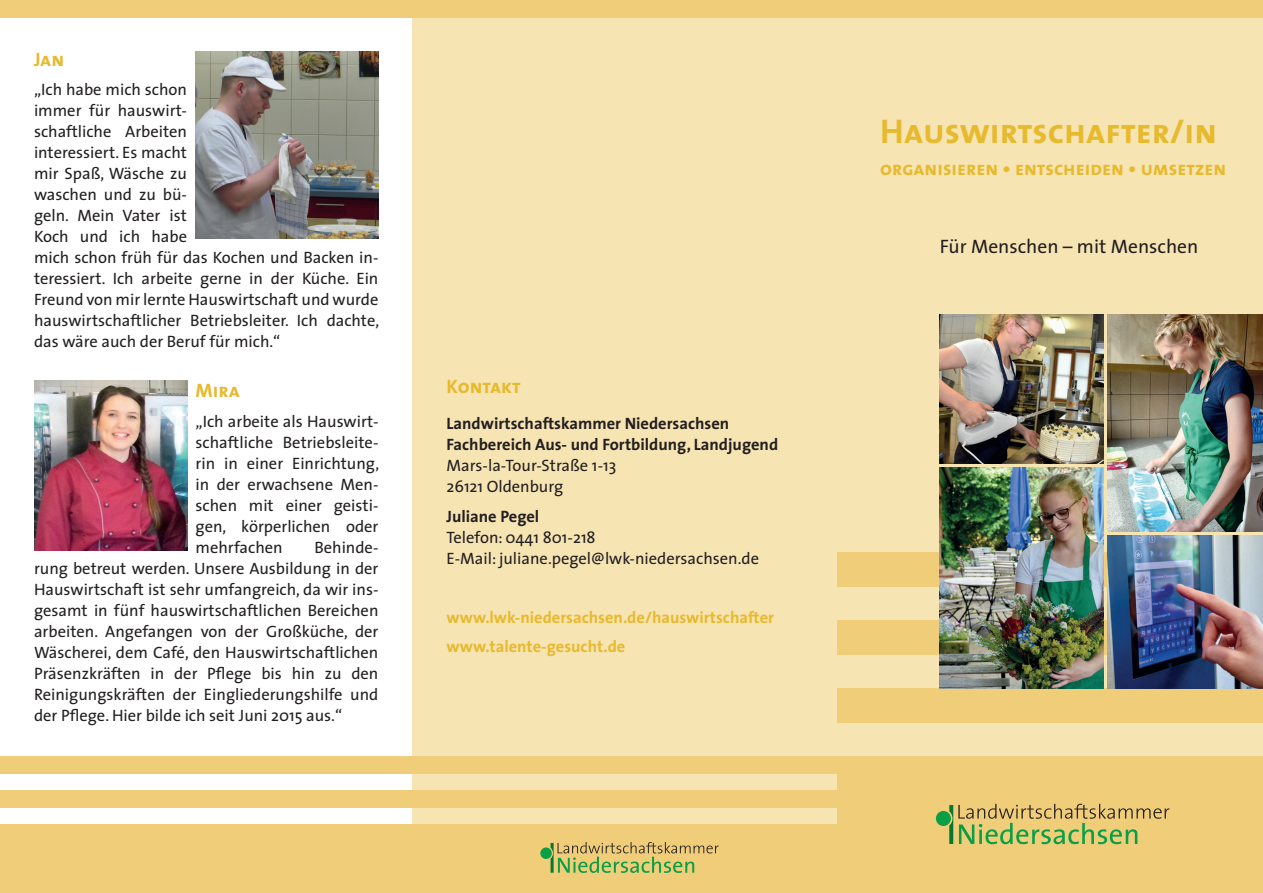
<style>
.page{position:relative;width:1263px;height:893px;background:#fff}
.page>*{position:absolute;margin:0;border:0;box-sizing:border-box;transform-origin:0 0}
.t1{font:34.5px "The Sans Bold Caps";color:#e7b92d}
.t2{font:19.5px "The Sans Bold Caps";color:#e7b92d}
.t3{font:19.5px "The Sans";color:#231f20}
.t4{font:16.5px/21px "The Sans";color:#231f20}
.t5{font:700 16.5px/21px "The Sans";color:#231f20}
.t6{font:700 16.5px/29.5px "The Sans";color:#e7b92d}
</style>
<div class="page">
<div style="left:412px;top:17px;width:851px;height:536px;background:#f6e4b3"></div>
<div style="left:838px;top:587px;width:425px;height:34px;background:#f6e4b3"></div>
<div style="left:838px;top:655px;width:425px;height:34px;background:#f6e4b3"></div>
<div style="left:412px;top:553px;width:426px;height:204px;background:#f6e4b3"></div>
<div style="left:412px;top:774px;width:426px;height:17px;background:#f6e4b3"></div>
<div style="left:412px;top:808px;width:426px;height:17px;background:#f6e4b3"></div>
<div style="left:838px;top:723px;width:425px;height:34px;background:#f6e4b3"></div>
<div style="left:838px;top:553px;width:425px;height:34px;background:#f0cd79"></div>
<div style="left:838px;top:757px;width:425px;height:136px;background:#f0cd79"></div>
<div style="left:0;top:0;width:1263px;height:17px;background:#f0cd79"></div>
<div style="left:0;top:825px;width:838px;height:68px;background:#f0cd79"></div>
<div style="left:0;top:791px;width:838px;height:17px;background:#f0cd79"></div>
<div style="left:0;top:757px;width:838px;height:17px;background:#f0cd79"></div>
<div style="left:838px;top:689px;width:425px;height:34px;background:#f0cd79"></div>
<svg style="left:949px;top:804px;width:220px;height:40px"></svg>
<div style="left:936px;top:811px;width:15px;height:15px;background:#0a9f46;border-radius:50%"></div>
<svg style="left:551px;top:842px;width:168px;height:31px"></svg>
<div style="left:540px;top:847px;width:12px;height:12px;background:#0a9f46;border-radius:50%"></div>
<div style="left:838px;top:621px;width:425px;height:34px;background:#f0cd79"></div>
<img style="left:34px;top:381px;width:153px;height:170px">
<img style="left:196px;top:51px;width:182px;height:187px">
<img style="left:940px;top:468px;width:163px;height:221px">
<img style="left:1108px;top:536px;width:155px;height:153px">
<img style="left:1108px;top:315px;width:155px;height:216px">
<img style="left:940px;top:315px;width:163px;height:148px">
<p class="t2" style="left:34px;top:47px;width:32px">Jan</p>
<p class="t4" style="left:34px;top:79px;width:347px">„Ich habe mich schon<br>immer für hauswirt-<br>schaftliche Arbeiten<br>interessiert. Es macht<br>mir Spaß, Wäsche zu<br>waschen und zu bü-<br>geln. Mein Vater ist<br>Koch und ich habe<br>mich schon früh für das Kochen und Backen in&shy;teressiert. Ich arbeite gerne in der Küche. Ein<br>Freund von mir lernte Hauswirtschaft und wurde hauswirtschaftlicher Betriebsleiter. Ich dachte, das wäre auch der Beruf für mich.“</p>
<p class="t2" style="left:196px;top:378px;width:46px">Mira</p>
<p class="t4" style="left:196px;top:411px;width:185px;text-align:justify">„Ich arbeite als Hauswirt&shy;schaftliche Betriebsleite&shy;rin in einer Einrichtung, in der erwachsene Men&shy;schen mit einer geisti&shy;gen, körperlichen oder mehrfachen</p>
<p class="t4" style="left:34px;top:537px;width:346px;text-align:justify;text-indent:280px">Behinde&shy;rung betreut werden. Unsere Ausbildung in der Hauswirtschaft ist sehr umfangreich, da wir ins&shy;gesamt in fünf hauswirtschaftlichen Bereichen arbeiten. Angefangen von der Großküche, der Wäscherei, dem Café, den Hauswirtschaftlichen Präsenzkräften in der Pflege bis hin zu den Reinigungskräften der Eingliederungshilfe und der Pflege. Hier bilde ich seit Juni 2015 aus.“</p>
<p class="t2" style="left:446px;top:374px;width:76px">Kontakt</p>
<p class="t5" style="left:446px;top:413px;width:333px">Landwirtschaftskammer Niedersachsen<br>Fachbereich Aus- und Fortbildung, Landjugend</p>
<p class="t4" style="left:446px;top:455px;width:171px">Mars-la-Tour-Straße 1-13<br>26121 Oldenburg</p>
<p class="t5" style="left:446px;top:506px;width:94px">Juliane Pegel</p>
<p class="t4" style="left:446px;top:527px;width:314px">Telefon: 0441 801-218<br>E-Mail: juliane.pegel@lwk-niedersachsen.de</p>
<p class="t6" style="left:446px;top:602px;width:329px">www.lwk-niedersachsen.de/hauswirtschafter www.talente-gesucht.de</p>
<h1 class="t1" style="left:880px;top:109px;width:338px">Hauswirtschafter/in</h1>
<p class="t2" style="left:880px;top:156px;width:348px">organisieren • entscheiden • umsetzen</p>
<p class="t3" style="left:940px;top:234px;width:260px">Für Menschen – mit Menschen</p>
</div>
